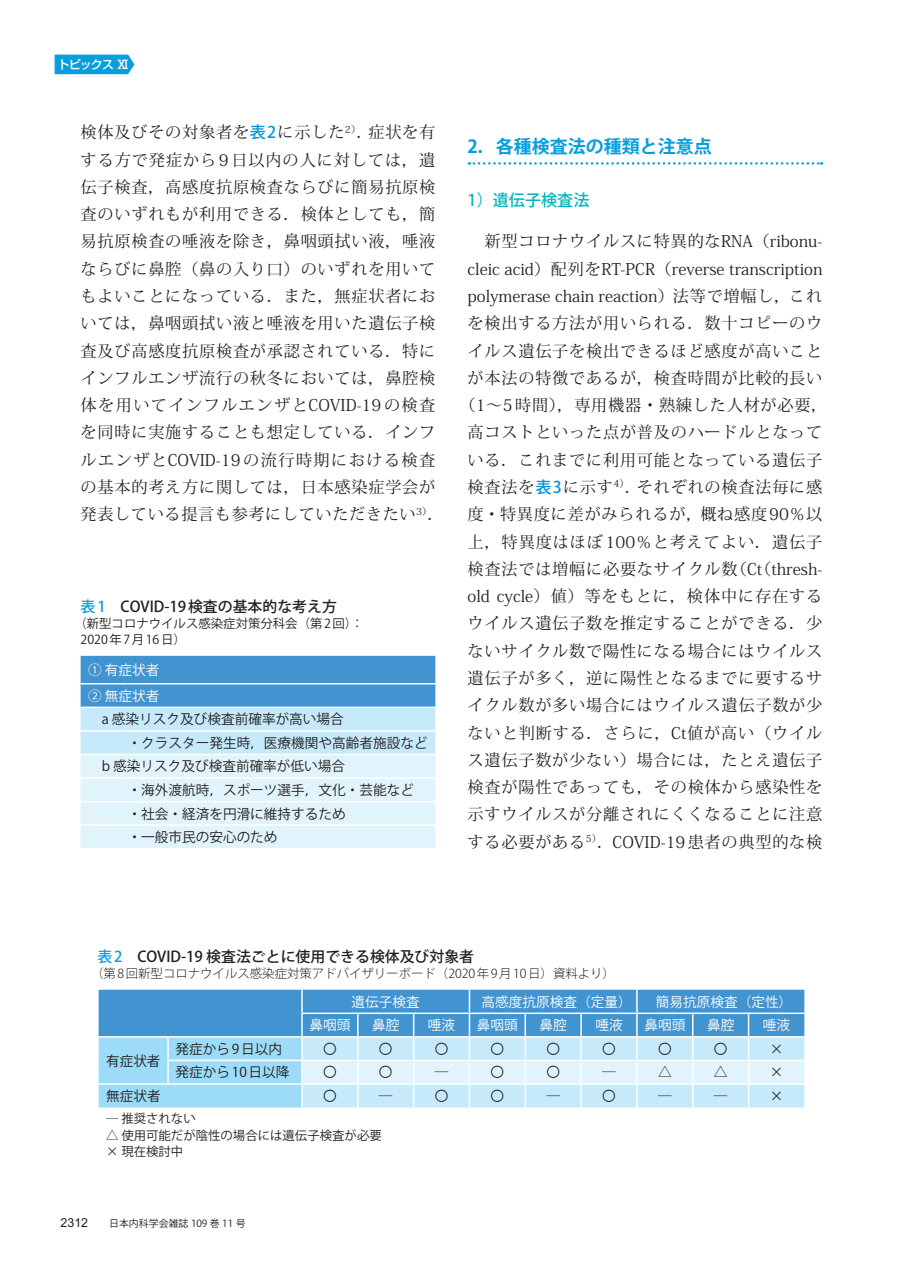
<style>
.page{position:relative;width:903px;height:1275px;background:#fff}
.page>*{position:absolute;margin:0;border:0;box-sizing:border-box;transform-origin:0 0}
.I-1{font:700 18.03px "Koz Go Pr 6 N";color:#069edb}
.grid-13q{font:16.1px/27.3px "Koz Min Pr 6 N";letter-spacing:.05em;color:#231f20}
.I-2{font:500 16.1px "Koz Go Pr 6 N";color:#00b6bc}
.D06__表説_ジャスティファイ{font:500 14.88px "Koz Go Pr 6 N";color:#231f20}
.t1{font:13.65px "Koz Go Pr 6 N";color:#231f20}
.t2{font:13.65px/25.7px "Koz Go Pr 6 N";color:#fff}
.D12__脚注{font:12.42px/16.1px "Koz Go Pr 6 N";color:#231f20}
.NAID_文献L10Q{font:300 12.42px "Koz Go Pr 6 N";color:#231f20}
.t3{font:12.42px "Arial";color:#231f20}
.t4{font:500 11.9px "Shin Go Pro";letter-spacing:-.055em;color:#fff}
.t5{font:9.97px "Koz Go Pr 6 N";color:#231f20}
.s1{font-family:"Koz Go Pr 6 N";font-weight:500;color:#0095d9}
.s2{color:#069edb}
</style>
<div class="page">
<svg style="left:469px;top:162px;width:353px;height:3px"></svg>
<svg style="left:81px;top:656px;width:354px;height:192px;background:#afd7ef"></svg>
<hr style="left:81px;top:683px;width:47px;height:1px;background:#fff">
<hr style="left:128px;top:683px;width:307px;height:1px;background:#fff">
<hr style="left:81px;top:730px;width:47px;height:2px;background:#fff">
<hr style="left:128px;top:730px;width:307px;height:2px;background:#fff">
<hr style="left:81px;top:754px;width:47px;height:1px;background:#fff">
<hr style="left:128px;top:754px;width:307px;height:1px;background:#fff">
<hr style="left:81px;top:777px;width:47px;height:2px;background:#fff">
<hr style="left:128px;top:777px;width:307px;height:2px;background:#fff">
<hr style="left:81px;top:801px;width:47px;height:1px;background:#fff">
<hr style="left:128px;top:801px;width:307px;height:1px;background:#fff">
<hr style="left:81px;top:824px;width:47px;height:2px;background:#fff">
<hr style="left:128px;top:824px;width:307px;height:2px;background:#fff">
<hr style="left:81px;top:707px;width:47px;height:1px;background:#fff">
<hr style="left:128px;top:707px;width:307px;height:1px;background:#fff">
<svg style="left:99px;top:990px;width:705px;height:117px;background:#93c9ea"></svg>
<svg style="left:55px;top:55px;width:79px;height:19px;background:#0fa1dc"></svg>
<p class="t4" style="left:58px;top:55px;width:73px">トピックス Ⅺ</p>
<p class="grid-13q" style="left:81px;top:119px;width:364px">検体及びその対象者を<span class="s1">表2</span>に示した<sup>2）</sup>．症状を有する方で発症から9日以内の人に対しては，遺伝子検査，高感度抗原検査ならびに簡易抗原検査のいずれもが利用できる．検体としても，簡易抗原検査の唾液を除き，鼻咽頭拭い液，唾液ならびに鼻腔（鼻の入り口）のいずれを用いてもよいことになっている．また，無症状者においては，鼻咽頭拭い液と唾液を用いた遺伝子検査及び高感度抗原検査が承認されている．特にインフルエンザ流行の秋冬においては，鼻腔検体を用いてインフルエンザとCOVID-19の検査を同時に実施することも想定している．インフルエンザとCOVID-19の流行時期における検査の基本的考え方に関しては，日本感染症学会が発表している提言も参考にしていただきたい<sup>3）</sup>．</p>
<p class="D06__表説_ジャスティファイ" style="left:81px;top:598px;width:258px"><span class="s2">表1</span> COVID-19検査の基本的な考え方</p>
<p class="D12__脚注" style="left:81px;top:616px;width:284px;text-indent:-6px">（新型コロナウイルス感染症対策分科会（第2回）：<br>2020年7月16日）</p>
<p class="t2" style="left:88px;top:657px;width:73px">① 有症状者<br>② 無症状者</p>
<p class="t1" style="left:102px;top:712px;width:244px">a 感染リスク及び検査前確率が高い場合</p>
<p class="t1" style="left:128px;top:735px;width:301px">・クラスター発生時，医療機関や高齢者施設など</p>
<p class="t1" style="left:102px;top:759px;width:245px">b 感染リスク及び検査前確率が低い場合</p>
<p class="t1" style="left:128px;top:782px;width:288px">・海外渡航時，スポーツ選手，文化・芸能など</p>
<p class="t1" style="left:128px;top:806px;width:220px">・社会・経済を円滑に維持するため</p>
<p class="t1" style="left:128px;top:829px;width:151px">・一般市民の安心のため</p>
<p class="I-1" style="left:468px;top:136px;width:246px">2．各種検査法の種類と注意点</p>
<p class="I-2" style="left:468px;top:191px;width:123px">1）遺伝子検査法</p>
<p class="grid-13q" style="left:459px;top:228px;width:369px;text-align:center">　新型コロナウイルスに特異的なRNA（ribonu&shy;cleic acid）配列をRT-PCR（reverse transcription polymerase chain reaction）法等で増幅し，これを検出する方法が用いられる．数十コピーのウイルス遺伝子を検出できるほど感度が高いことが本法の特徴であるが，検査時間が比較的長い（1～5時間），専用機器・熟練した人材が必要，高コストといった点が普及のハードルとなっている．これまでに利用可能となっている遺伝子検査法を<span class="s1">表3</span>に示す<sup>4）</sup>．それぞれの検査法毎に感度・特異度に差がみられるが，概ね感度90％以上，特異度はほぼ100％と考えてよい．遺伝子検査法では増幅に必要なサイクル数（Ct（thresh&shy;old cycle）値）等をもとに，検体中に存在するウイルス遺伝子数を推定することができる．少ないサイクル数で陽性になる場合にはウイルス遺伝子が多く，逆に陽性となるまでに要するサイクル数が多い場合にはウイルス遺伝子数が少ないと判断する．さらに，Ct値が高い（ウイルス遺伝子数が少ない）場合には，たとえ遺伝子検査が陽性であっても，その検体から感染性を示すウイルスが分離されにくくなることに注意する必要がある<sup>5）</sup>．COVID-19患者の典型的な検</p>
<p class="D06__表説_ジャスティファイ" style="left:97px;top:948px;width:378px"><span class="s2">表2</span> COVID-19 検査法ごとに使用できる検体及び対象者</p>
<p class="NAID_文献L10Q" style="left:91px;top:967px;width:525px">（第8回新型コロナウイルス感染症対策アドバイザリーボード（2020年9月10日）資料より）</p>
<p class="t2" style="left:352px;top:989px;width:70px">遺伝子検査</p>
<p class="t2" style="left:481px;top:989px;width:152px">高感度抗原検査（定量）</p>
<p class="t2" style="left:656px;top:989px;width:138px">簡易抗原検査（定性）</p>
<p class="t2" style="left:309px;top:1013px;width:42px">鼻咽頭</p>
<p class="t2" style="left:372px;top:1013px;width:29px">鼻腔</p>
<p class="t2" style="left:428px;top:1013px;width:29px">唾液</p>
<p class="t2" style="left:477px;top:1013px;width:42px">鼻咽頭</p>
<p class="t2" style="left:539px;top:1013px;width:29px">鼻腔</p>
<p class="t2" style="left:595px;top:1013px;width:29px">唾液</p>
<p class="t2" style="left:644px;top:1013px;width:42px">鼻咽頭</p>
<p class="t2" style="left:707px;top:1013px;width:29px">鼻腔</p>
<p class="t2" style="left:763px;top:1013px;width:29px">唾液</p>
<p class="t1" style="left:106px;top:1053px;width:56px">有症状者</p>
<p class="t1" style="left:175px;top:1041px;width:108px">発症から9日以内</p>
<p class="t1" style="left:323px;top:1041px;width:15px">〇</p>
<p class="t1" style="left:379px;top:1041px;width:15px">〇</p>
<p class="t1" style="left:435px;top:1041px;width:15px">〇</p>
<p class="t1" style="left:490px;top:1041px;width:15px">〇</p>
<p class="t1" style="left:546px;top:1041px;width:15px">〇</p>
<p class="t1" style="left:602px;top:1041px;width:15px">〇</p>
<p class="t1" style="left:658px;top:1041px;width:15px">〇</p>
<p class="t1" style="left:714px;top:1041px;width:15px">〇</p>
<p class="t1" style="left:770px;top:1041px;width:15px">×</p>
<p class="t1" style="left:176px;top:1065px;width:115px">発症から10日以降</p>
<p class="t1" style="left:323px;top:1065px;width:15px">〇</p>
<p class="t1" style="left:379px;top:1065px;width:15px">〇</p>
<p class="t1" style="left:435px;top:1065px;width:15px">―</p>
<p class="t1" style="left:491px;top:1065px;width:15px">〇</p>
<p class="t1" style="left:546px;top:1065px;width:15px">〇</p>
<p class="t1" style="left:602px;top:1065px;width:15px">―</p>
<p class="t1" style="left:658px;top:1065px;width:29px">△　</p>
<p class="t1" style="left:714px;top:1065px;width:15px">△</p>
<p class="t1" style="left:770px;top:1065px;width:15px">×</p>
<p class="t1" style="left:106px;top:1088px;width:56px">無症状者</p>
<p class="t1" style="left:323px;top:1088px;width:15px">〇</p>
<p class="t1" style="left:379px;top:1088px;width:15px">―</p>
<p class="t1" style="left:435px;top:1088px;width:15px">〇</p>
<p class="t1" style="left:491px;top:1088px;width:15px">〇</p>
<p class="t1" style="left:546px;top:1088px;width:15px">―</p>
<p class="t1" style="left:602px;top:1088px;width:15px">〇</p>
<p class="t1" style="left:658px;top:1088px;width:15px">―</p>
<p class="t1" style="left:714px;top:1088px;width:15px">―</p>
<p class="t1" style="left:770px;top:1088px;width:15px">×</p>
<p class="D12__脚注" style="left:106px;top:1111px;width:277px">― 推奨されない<br>△ 使用可能だが陰性の場合には遺伝子検査が必要× 現在検討中</p>
<p class="t3" style="left:61px;top:1214px;width:29px">2312</p>
<p class="t5" style="left:109px;top:1217px;width:138px">日本内科学会雑誌 109 巻 11 号</p>
</div>
